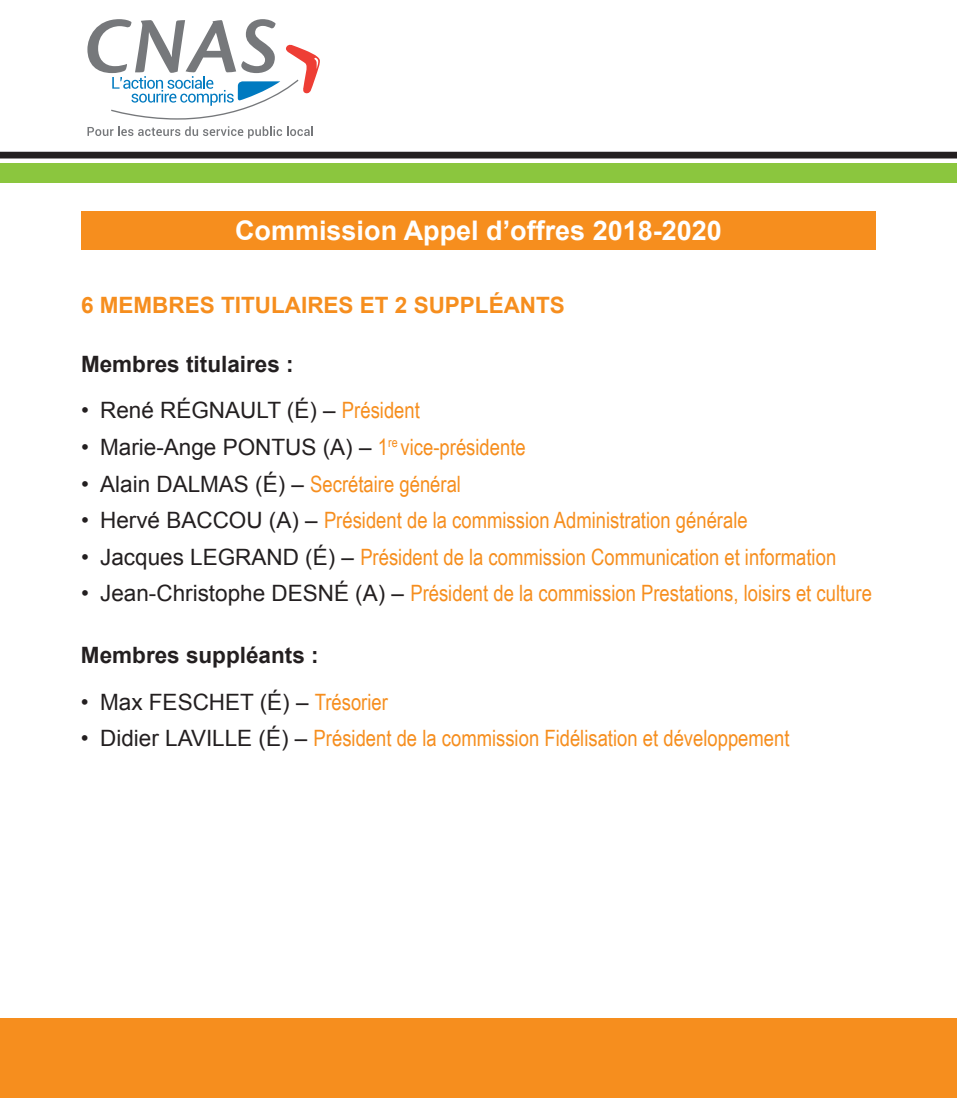
<style>
.page{position:relative;width:957px;height:1098px;background:#fff}
.page>*{position:absolute;margin:0;border:0;box-sizing:border-box;transform-origin:0 0}
.t1{font:700 27px "Arial";color:#fff}
.t2{font:22.5px "Arial Narrow";color:#f68e1e}
.t3{font:22.5px "Arial";color:#231f20}
.t4{font:700 22.5px "Arial";color:#231f20}
.t5{font:700 22.5px "Arial";color:#f68e1e}
.s1{font-family:"Arial Narrow";color:#f68e1e}
.s2{font-family:"Arial";color:#231f20}
</style>
<div class="page">
<div style="left:81px;top:210px;width:795px;height:39px;background:#f68e1e"></div>
<div style="left:0;top:152px;width:957px;height:6px;background:#231f20"></div>
<div style="left:0;top:163px;width:957px;height:19px;background:#8bc63e"></div>
<div style="left:0;top:1018px;width:957px;height:79px;background:#f68e1e"></div>
<svg style="left:87px;top:19px;width:233px;height:101px"></svg>
<svg style="left:87px;top:126px;width:226px;height:12px"></svg>
<p class="t1" style="left:235px;top:212px;width:488px">Commission Appel d’offres 2018-2020</p>
<p class="t5" style="left:81px;top:290px;width:485px">6 MEMBRES TITULAIRES ET 2 SUPPLÉANTS</p>
<p class="t4" style="left:81px;top:349px;width:214px">Membres titulaires :</p>
<p class="t3" style="left:81px;top:395px;width:340px">• René RÉGNAULT (É) – <span class="s1">Président</span></p>
<p class="t3" style="left:81px;top:432px;width:446px">• Marie-Ange PONTUS (A) – <span class="s1">1</span><sup>re</sup> <span class="s1">vice-présidente</span></p>
<p class="t2" style="left:81px;top:467px;width:381px"><span class="s2">• Alain DALMAS (É) –</span> Secrétaire général</p>
<p class="t2" style="left:81px;top:503px;width:668px"><span class="s2">• Hervé BACCOU (A) –</span> Président de la commission Administration générale</p>
<p class="t2" style="left:81px;top:540px;width:757px"><span class="s2">• Jacques LEGRAND (É) –</span> Président de la commission Communication et information</p>
<p class="t2" style="left:81px;top:576px;width:792px"><span class="s2">• Jean-Christophe DESNÉ (A) –</span> Président de la commission Prestations, loisirs et culture</p>
<p class="t4" style="left:81px;top:640px;width:239px">Membres suppléants :</p>
<p class="t3" style="left:81px;top:686px;width:308px">• Max FESCHET (É) – <span class="s1">Trésorier</span></p>
<p class="t2" style="left:81px;top:721px;width:710px"><span class="s2">• Didier LAVILLE (É) –</span> Président de la commission Fidélisation et développement</p>
</div>
